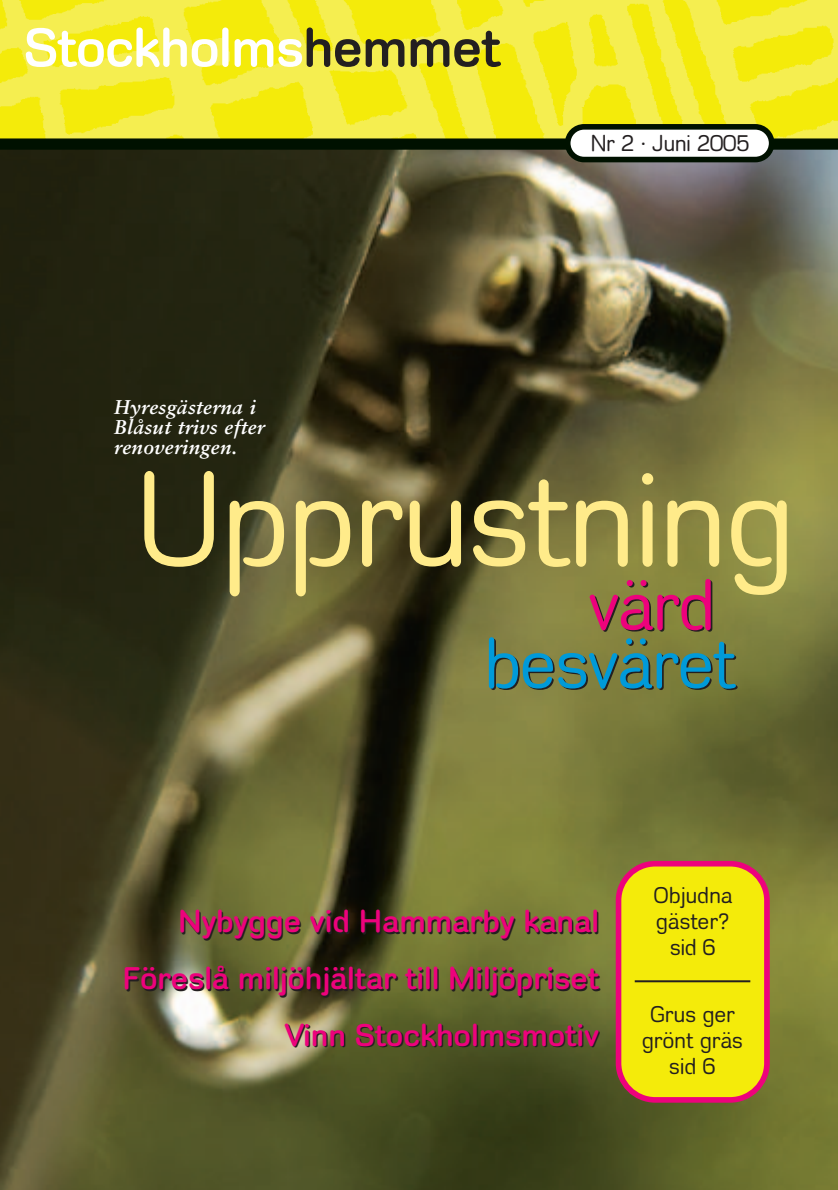
<style>
.page{position:relative;width:838px;height:1190px;background:#fff}
.page>*{position:absolute;margin:0;border:0;box-sizing:border-box;transform-origin:0 0}
.t1{font:134px "Stockholm Runt";color:#ffeb8a}
.t2{font:72px "Stockholm Runt";color:#009ad9}
.t3{font:72px "Stockholm Runt";color:#ed027c}
.t4{font:700 55.6px "Stockholm Runt";color:#fff}
.t5{font:700 32px/57px "Stockholm Runt";letter-spacing:.02em;color:#ed027c;text-align:right}
.t6{font:23.2px/26px "Stockholm Runt";letter-spacing:.015em;color:#231f20;text-align:center}
.t7{font:20px/20px "Sabon Bold Italic Os F";letter-spacing:.015em;color:#fff}
.s1{color:#231f20}
</style>
<div class="page">
<img style="left:0;top:150px;width:838px;height:1040px">
<svg style="left:0;top:0;width:838px;height:138px;background:#f4ec2f"></svg>
<div style="left:0;top:138px;width:838px;height:12px;background:#010"></div>
<svg style="left:565px;top:124px;width:209px;height:38px"></svg>
<svg style="left:616px;top:861px;width:154px;height:242px;background:#edcd17"></svg>
<hr style="left:635px;top:980px;width:115px;height:2px;background:#231f20">
<h3 class="t4" style="left:24px;top:27px;width:478px">Stockholms<span class="s1">hemmet</span></h3>
<p class="t6" style="left:591px;top:132px;width:160px">Nr 2 · Juni 2005</p>
<p class="t7" style="left:114px;top:399px;width:152px">Hyresgästerna i<br>Blåsut trivs efter renoveringen.</p>
<h1 class="t1" style="left:136px;top:470px;width:660px">Upprustning</h1>
<h2 class="t3" style="left:589px;top:578px;width:127px">värd</h2>
<h2 class="t2" style="left:485px;top:637px;width:252px">besväret</h2>
<p class="t5" style="left:123px;top:896px;width:477px">Nybygge vid Hammarby kanal<br>Föreslå miljöhjältar till Miljöpriset<br>Vinn Stockholmsmotiv</p>
<p class="t6" style="left:654px;top:885px;width:80px">Objudna gäster? sid 6</p>
<p class="t6" style="left:642px;top:1003px;width:102px">Grus ger grönt gräs sid 6</p>
</div>
